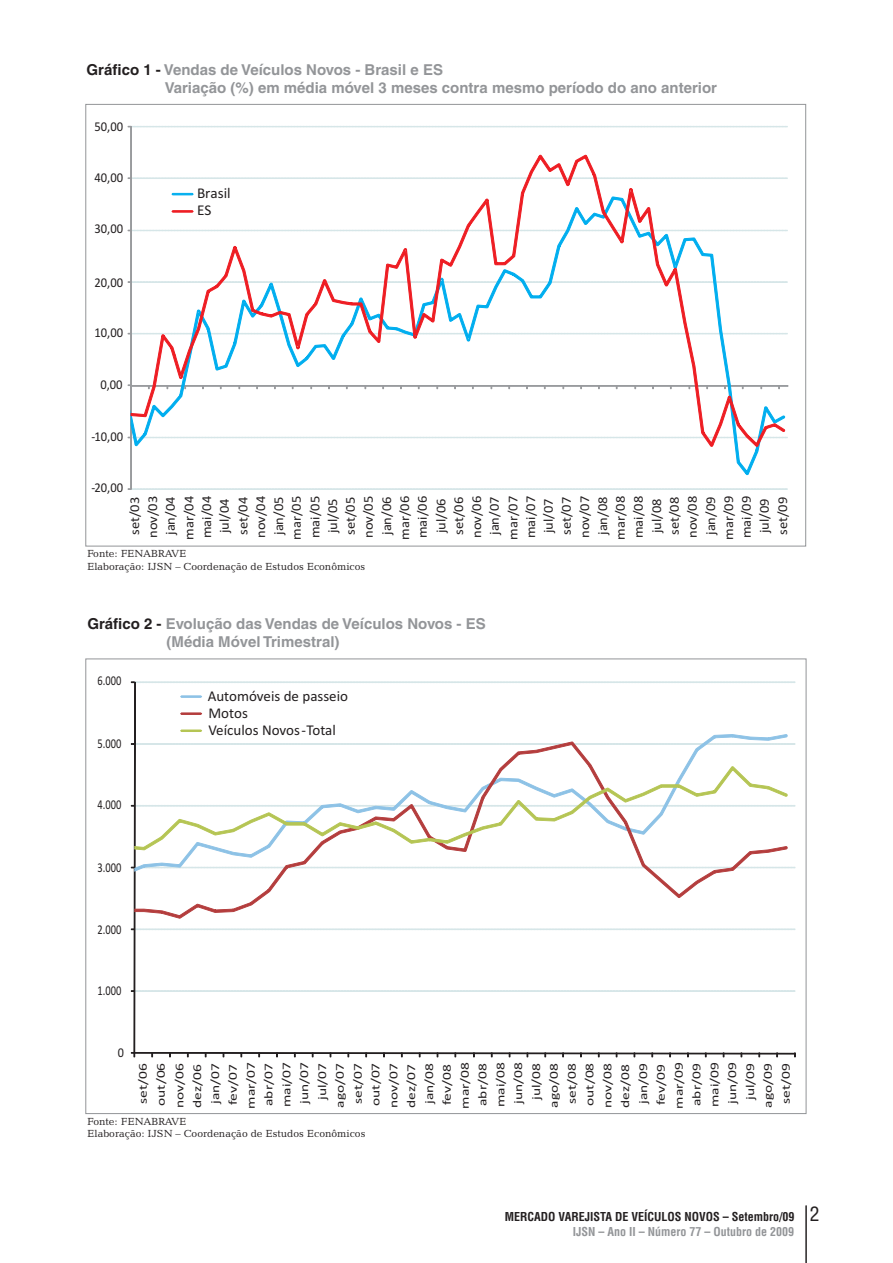
<style>
.page{position:relative;width:893px;height:1263px;background:#fff}
.page>*{position:absolute;margin:0;border:0;box-sizing:border-box;transform-origin:0 0}
.t1{font:700 15px/17.9px "Helvetica LT";color:#939598}
.t2{font:15px/16.6px "Calibri";color:#231f20}
.t3{font:13.5px/18px "Calibri";color:#231f20;text-align:center;scale:1.07 1}
.t4{font:13.5px "Calibri";color:#231f20;scale:.93 1}
.t5{font:13.5px "Calibri";color:#231f20;scale:.78 1}
.t6{font:13.5px "Calibri";color:#231f20;scale:.9 1}
.t7{font:12px/17.9px "Calibri";color:#231f20;text-align:right;scale:1.29 1}
.t8{font:700 condensed 12px/15.9px "Helvetica LT";color:#231f20}
.t9{font:10.5px/12.6px "Candida BT";color:#231f20}
.s1{color:#231f20}
.s2{font-weight:400;font-size:19.5px}
.s3{color:#939598}
</style>
<div class="page">
<hr style="left:806px;top:1205px;width:1px;height:58px;background:#231f20">
<svg style="left:127px;top:126px;width:662px;height:364px"></svg>
<svg style="left:131px;top:447px;width:654px;height:28px"></svg>
<svg style="left:131px;top:155px;width:654px;height:292px"></svg>
<svg style="left:131px;top:681px;width:665px;height:376px"></svg>
<svg style="left:130px;top:734px;width:657px;height:138px"></svg>
<svg style="left:134px;top:741px;width:653px;height:178px"></svg>
<svg style="left:133px;top:766px;width:655px;height:84px"></svg>
<p class="t1" style="left:165px;top:62px;width:554px;text-indent:-78px"><span class="s1">Gráfico 1 -</span> Vendas de Veículos Novos - Brasil e ES<br>Variação (%) em média móvel 3 meses contra mesmo período do ano anterior</p>
<p class="t4" style="left:94px;top:120px;width:32px">50,00</p>
<p class="t4" style="left:94px;top:172px;width:32px">40,00</p>
<p class="t4" style="left:94px;top:223px;width:32px">30,00</p>
<p class="t4" style="left:94px;top:276px;width:32px">20,00</p>
<p class="t4" style="left:94px;top:327px;width:32px">10,00</p>
<p class="t4" style="left:100px;top:378px;width:25px">0,00</p>
<p class="t4" style="left:91px;top:431px;width:35px">-10,00</p>
<p class="t4" style="left:91px;top:482px;width:35px">-20,00</p>
<p class="t2" style="left:197px;top:186px;width:35px">Brasil<br>ES</p>
<p class="t3" style="left:127px;top:540px;width:42px;rotate:-90deg">set/03 nov/03 jan/04 mar/04 mai/04 jul/04 set/04 nov/04 jan/05 mar/05 mai/05 jul/05 set/05 nov/05 jan/06 mar/06 mai/06 jul/06 set/06 nov/06 jan/07 mar/07 mai/07 jul/07 set/07 nov/07 jan/08 mar/08 mai/08 jul/08 set/08 nov/08 jan/09 mar/09 mai/09 jul/09 set/09</p>
<p class="t9" style="left:87px;top:548px;width:280px">Fonte: FENABRAVE<br>Elaboração: IJSN – Coordenação de Estudos Econômicos</p>
<p class="t1" style="left:167px;top:616px;width:321px;text-indent:-79px"><span class="s1">Gráfico 2 -</span> Evolução das Vendas de Veículos Novos - ES (Média Móvel Trimestral)</p>
<p class="t5" style="left:98px;top:675px;width:32px">6.000</p>
<p class="t5" style="left:98px;top:738px;width:32px">5.000</p>
<p class="t5" style="left:98px;top:799px;width:32px">4.000</p>
<p class="t2" style="left:208px;top:689px;width:142px">Automóveis de passeio<br>Motos<br>Veículos Novos -Total</p>
<p class="t5" style="left:98px;top:861px;width:32px">3.000</p>
<p class="t5" style="left:98px;top:923px;width:32px">2.000</p>
<p class="t5" style="left:98px;top:985px;width:32px">1.000</p>
<p class="t6" style="left:118px;top:1047px;width:8px">0</p>
<p class="t7" style="left:135px;top:1109px;width:38px;rotate:-90deg">set/06 out/06 nov/06 dez/06 jan/07 fev/07 mar/07 abr/07 mai/07 jun/07 jul/07 ago/07 set/07 out/07 nov/07 dez/07 jan/08 fev/08 mar/08 abr/08 mai/08 jun/08 jul/08 ago/08 set/08 out/08 nov/08 dez/08 jan/09 fev/09 mar/09 abr/09 mai/09 jun/09 jul/09 ago/09 set/09</p>
<p class="t9" style="left:87px;top:1115px;width:280px">Fonte: FENABRAVE<br>Elaboração: IJSN – Coordenação de Estudos Econômicos</p>
<p class="t8" style="left:573px;top:1209px;width:248px;text-indent:-68px">MERCADO VAREJISTA DE VEÍCULOS NOVOS – Setembro/09 <span class="s2">2<br></span><span class="s3">IJSN – Ano II – Número 77 – Outubro de 2009</span></p>
</div>
